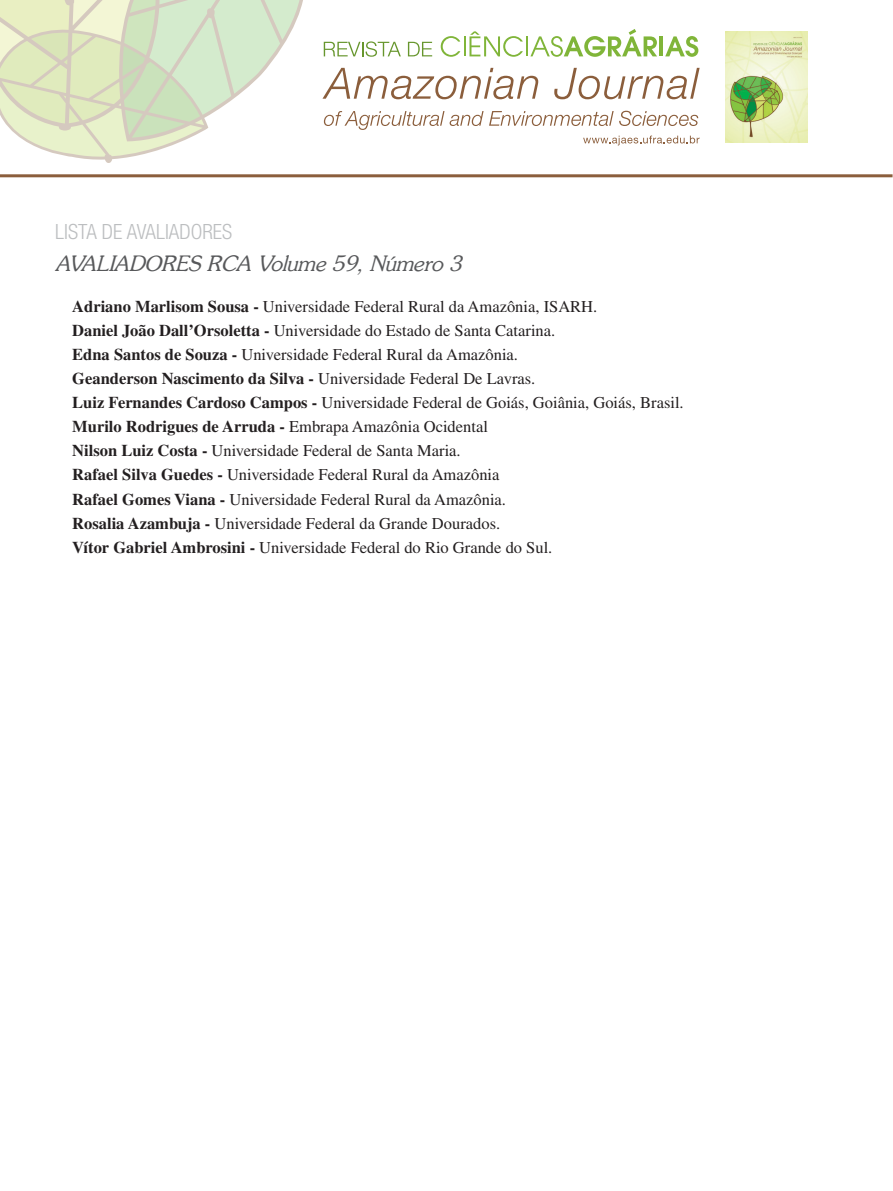
<style>
.page{position:relative;width:893px;height:1191px;background:#fff}
.page>*{position:absolute;margin:0;border:0;box-sizing:border-box;transform-origin:0 0}
.Título___2o_idioma{font:italic 21px "Souvenir";color:#58595b}
.t1{font:300 condensed 21px "Helvetica Neue";color:#bcbec0}
.avaliadores{font:16.5px "Times";color:#231f20}
.avaliadores-2{font:700 16.5px "Times";color:#231f20}
.s1{font-weight:700}
.s2{font-weight:400}
</style>
<div class="page">
<svg style="left:0;top:0;width:303px;height:163px"></svg>
<hr style="left:0;top:174px;width:892px;height:3px;background:#8b5e3c">
<svg style="left:324px;top:41px;width:77px;height:16px"></svg>
<svg style="left:408px;top:42px;width:24px;height:14px"></svg>
<svg style="left:441px;top:36px;width:19px;height:21px"></svg>
<hr style="left:464px;top:36px;width:2px;height:20px;background:#80b539">
<svg style="left:469px;top:31px;width:54px;height:26px"></svg>
<hr style="left:526px;top:36px;width:2px;height:20px;background:#80b539">
<svg style="left:530px;top:29px;width:127px;height:28px"></svg>
<hr style="left:659px;top:36px;width:4px;height:20px;background:#80b539">
<svg style="left:665px;top:36px;width:33px;height:21px"></svg>
<svg style="left:322px;top:68px;width:216px;height:31px"></svg>
<svg style="left:554px;top:68px;width:146px;height:31px"></svg>
<svg style="left:324px;top:111px;width:120px;height:19px"></svg>
<svg style="left:450px;top:111px;width:248px;height:15px"></svg>
<svg style="left:583px;top:136px;width:117px;height:9px"></svg>
<img style="left:725px;top:32px;width:83px;height:110px">
<p class="t1" style="left:55px;top:220px;width:178px">LISTA DE AVALIADORES</p>
<p class="Título___2o_idioma" style="left:55px;top:251px;width:408px">AVALIADORES RCA Volume 59, Número 3</p>
<p class="avaliadores" style="left:72px;top:298px;width:526px"><span class="s1">Adriano Marlisom Sousa -</span> Universidade Federal Rural da Amazônia, ISARH.</p>
<p class="avaliadores" style="left:72px;top:322px;width:485px"><span class="s1">Daniel João Dall’Orsoletta -</span> Universidade do Estado de Santa Catarina.</p>
<p class="avaliadores" style="left:72px;top:346px;width:447px"><span class="s1">Edna Santos de Souza -</span> Universidade Federal Rural da Amazônia.</p>
<p class="avaliadores-2" style="left:72px;top:369px;width:465px">Geanderson Nascimento da Silva - <span class="s2">Universidade Federal De Lavras.</span></p>
<p class="avaliadores" style="left:72px;top:394px;width:613px"><span class="s1">Luiz Fernandes Cardoso Campos -</span> Universidade Federal de Goiás, Goiânia, Goiás, Brasil.</p>
<p class="avaliadores-2" style="left:72px;top:417px;width:417px">Murilo Rodrigues de Arruda - <span class="s2">Embrapa Amazônia Ocidental</span></p>
<p class="avaliadores" style="left:72px;top:442px;width:390px"><span class="s1">Nilson Luiz Costa -</span> Universidade Federal de Santa Maria.</p>
<p class="avaliadores" style="left:72px;top:466px;width:429px"><span class="s1">Rafael Silva Guedes -</span> Universidade Federal Rural da Amazônia</p>
<p class="avaliadores" style="left:72px;top:490px;width:435px"><span class="s1">Rafael Gomes Viana -</span> Universidade Federal Rural da Amazônia.</p>
<p class="avaliadores" style="left:72px;top:514px;width:429px"><span class="s1">Rosalia Azambuja -</span> Universidade Federal da Grande Dourados.</p>
<p class="avaliadores" style="left:72px;top:538px;width:482px"><span class="s1">Vítor Gabriel Ambrosini -</span> Universidade Federal do Rio Grande do Sul.</p>
</div>
